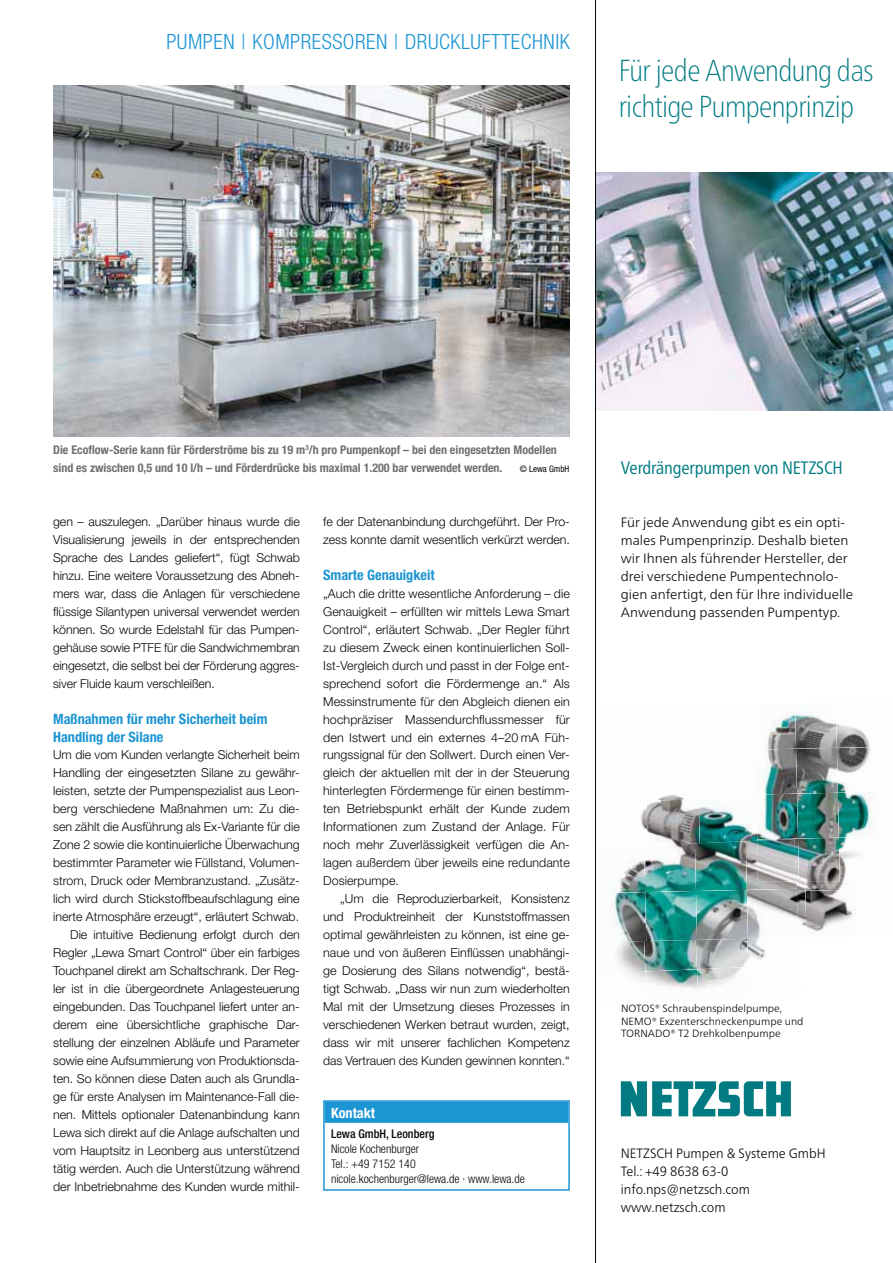
<style>
.page{position:relative;width:893px;height:1263px;background:#fff}
.page>*{position:absolute;margin:0;border:0;box-sizing:border-box;transform-origin:0 0}
.t1{font:100 condensed 30.3px/36.5px "Frutiger Neue LTW1 G";letter-spacing:-.02em;color:#017b81}
.t2{font:300 condensed 21px "Helvetica Neue LT Std";letter-spacing:.025em;color:#1c95d3}
.t3{font:condensed 18px "Frutiger Neue LTW1 G";letter-spacing:-.01em;color:#017b81}
.t4{font:700 condensed 14.25px/18px "Helvetica Neue LT Std";color:#1c95d3}
.t5{font:700 condensed 14.25px "Helvetica Neue LT Std";color:#fff}
.t6{font:300 13.5px/18px "Frutiger Neue LTW1 G";color:#040809}
.t7{font:300 13.5px/18px "Frutiger Neue LTW1 G";color:#040809;scale:.94 1}
.t8{font:300 12.3px/18px "Helvetica Neue LT Std";letter-spacing:-.005em;color:#040809;text-align:justify}
.t9{font:700 condensed 12px/18px "Helvetica Neue LT Std";color:#717070}
.t10{font:300 condensed 12px/15px "Helvetica Neue LT Std";color:#040809}
.t11{font:500 condensed 12px "Helvetica Neue LT Std";color:#040809}
.t12{font:300 10.5px/12.8px "Frutiger Neue LTW1 G";color:#040809}
.t13{font:condensed 9px "Helvetica Neue LT Std";color:#040809}
</style>
<div class="page">
<div style="left:325px;top:1102px;width:243px;height:21px;background:#1c95d3"></div>
<div style="left:323px;top:1100px;width:247px;height:91px;border:2px solid #1c95d3"></div>
<img style="left:53px;top:85px;width:517px;height:351px">
<img style="left:595px;top:0;width:298px;height:1263px">
<h2 class="t2" style="left:166px;top:34px;width:405px">PUMPEN | KOMPRESSOREN | DRUCKLUFTTECHNIK</h2>
<h1 class="t1" style="left:619px;top:53px;width:257px">Für jede Anwendung das richtige Pumpenprinzip</h1>
<p class="t9" style="left:53px;top:442px;width:505px">Die Ecoflow-Serie kann für Förderströme bis zu 19 m<sup>3</sup>/h pro Pumpenkopf – bei den eingesetzten Modellen sind es zwischen 0,5 und 10 l/h – und Förderdrücke bis maximal 1.200 bar verwendet werden.</p>
<p class="t13" style="left:520px;top:466px;width:51px">© Lewa GmbH</p>
<p class="t8" style="left:53px;top:514px;width:248px">gen – auszulegen. „Darüber hinaus wurde die Visualisierung jeweils in der entsprechenden Sprache des Landes geliefert“, fügt Schwab hinzu. Eine weitere Voraussetzung des Abneh&shy;mers war, dass die Anlagen für verschiedene flüssige Silantypen universal verwendet werden können. So wurde Edelstahl für das Pumpen&shy;gehäuse sowie PTFE für die Sandwichmembran eingesetzt, die selbst bei der Förderung aggres&shy;siver Fluide kaum verschleißen.</p>
<p class="t4" style="left:53px;top:711px;width:216px">Maßnahmen für mehr Sicherheit beim<br>Handling der Silane</p>
<p class="t8" style="left:53px;top:748px;width:248px;text-align:right">Um die vom Kunden verlangte Sicherheit beim Handling der eingesetzten Silane zu gewähr&shy;leisten, setzte der Pumpenspezialist aus Leon&shy;berg verschiedene Maßnahmen um: Zu die&shy;sen zählt die Ausführung als Ex-Variante für die Zone 2 sowie die kontinuierliche Überwachung bestimmter Parameter wie Füllstand, Volumen&shy;strom, Druck oder Membranzustand. „Zusätz&shy;lich wird durch Stickstoffbeaufschlagung eine inerte Atmosphäre erzeugt“, erläutert Schwab.<br>Die intuitive Bedienung erfolgt durch den Regler „Lewa Smart Control“ über ein farbiges Touchpanel direkt am Schaltschrank. Der Reg&shy;ler ist in die übergeordnete Anlagesteuerung eingebunden. Das Touchpanel liefert unter an&shy;derem eine übersichtliche graphische Dar&shy;stellung der einzelnen Abläufe und Parameter sowie eine Aufsummierung von Produktionsda&shy;ten. So können diese Daten auch als Grundla&shy;ge für erste Analysen im Maintenance- Fall die&shy;nen. Mittels optionaler Datenanbindung kann Lewa sich direkt auf die Anlage aufschalten und vom Hauptsitz in Leonberg aus unterstützend tätig werden. Auch die Unterstützung während der Inbetriebnahme des Kunden wurde mithil-</p>
<p class="t8" style="left:323px;top:514px;width:248px">fe der Datenanbindung durchgeführt. Der Pro&shy;zess konnte damit wesentlich verkürzt werden.</p>
<p class="t4" style="left:323px;top:567px;width:113px">Smarte Genauigkeit</p>
<p class="t8" style="left:323px;top:586px;width:248px">„Auch die dritte wesentliche Anforderung – die Genauigkeit – erfüllten wir mittels Lewa Smart Control“, erläutert Schwab. „Der Regler führt zu diesem Zweck einen kontinuierlichen Soll-Ist-Vergleich durch und passt in der Folge ent&shy;sprechend sofort die Fördermenge an.“ Als Messinstrumente für den Abgleich dienen ein hochpräziser Massendurchflussmesser für den Istwert und ein externes 4–20 mA Füh&shy;rungssignal für den Sollwert. Durch einen Ver&shy;gleich der aktuellen mit der in der Steuerung hinterlegten Fördermenge für einen bestimm&shy;ten Betriebspunkt erhält der Kunde zudem Informationen zum Zustand der Anlage. Für noch mehr Zuverlässigkeit verfügen die An&shy;lagen außerdem über jeweils eine redundante Dosierpumpe.</p>
<p class="t8" style="left:323px;top:891px;width:248px;text-indent:17px">„Um die Reproduzierbarkeit, Konsistenz und Produktreinheit der Kunststoffmassen optimal gewährleisten zu können, ist eine ge&shy;naue und von äußeren Einflüssen unabhängi&shy;ge Dosierung des Silans notwendig“, bestä&shy;tigt Schwab. „Dass wir nun zum wiederholten Mal mit der Umsetzung dieses Prozesses in verschiedenen Werken betraut wurden, zeigt, dass wir mit unserer fachlichen Kompetenz das Vertrauen des Kunden gewinnen konnten.“</p>
<p class="t5" style="left:331px;top:1107px;width:46px">Kontakt</p>
<p class="t11" style="left:331px;top:1129px;width:105px">Lewa GmbH, Leonberg</p>
<p class="t10" style="left:331px;top:1142px;width:195px">Nicole Kochenburger<br>Tel.: +49 7152 140 nicole.kochenburger@lewa.de · www.lewa.de</p>
<h3 class="t3" style="left:621px;top:459px;width:223px">Verdrängerpumpen von NETZSCH</h3>
<p class="t6" style="left:621px;top:515px;width:234px">Für jede Anwendung gibt es ein opti&shy;males Pumpenprinzip. Deshalb bieten wir Ihnen als führender Hersteller, der drei verschiedene Pumpentechnolo&shy;gien anfertigt, den für Ihre individuelle Anwendung passenden Pumpentyp.</p>
<p class="t12" style="left:621px;top:1003px;width:184px">NOTOS® Schraubenspindelpumpe,<br>NEMO® Exzenterschneckenpumpe und<br>TORNADO® T2 Drehkolbenpumpe</p>
<p class="t7" style="left:621px;top:1146px;width:219px">NETZSCH Pumpen &amp; Systeme GmbH<br>Tel.: +49 8638 63-0 info.nps@netzsch.com www.netzsch.com</p>
</div>
